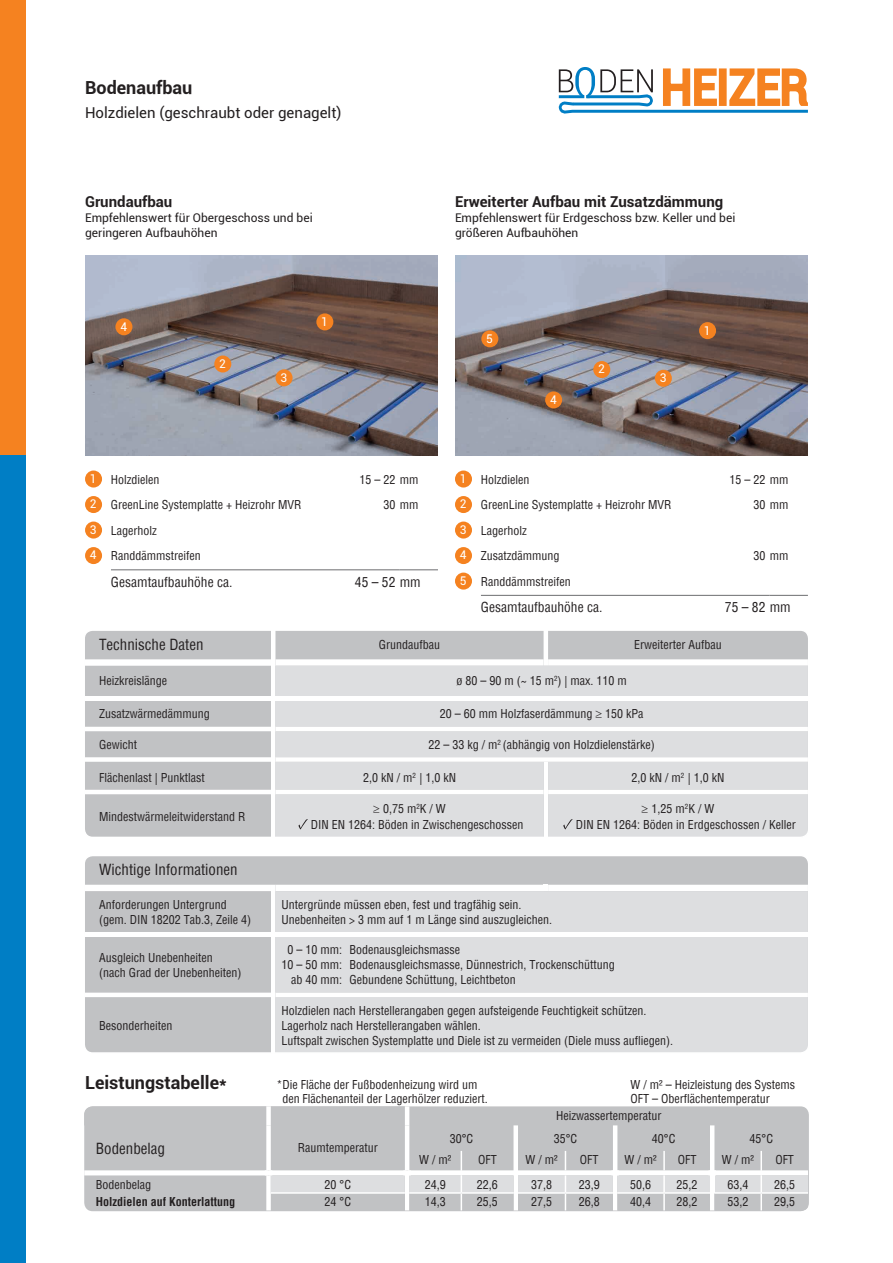
<style>
.page{position:relative;width:893px;height:1263px;background:#fff}
.page>*{position:absolute;margin:0;border:0;box-sizing:border-box;transform-origin:0 0}
.t1{font:700 18px "Roboto";color:#231f20}
.t2{font:condensed 15px "Helvetica";color:#231f20}
.t3{font:700 15px "Roboto";color:#231f20}
.t4{font:15px "Roboto";color:#231f20}
.t5{font:condensed 13.5px "Helvetica";color:#231f20}
.t6{font:condensed 12px/15px "Helvetica";color:#231f20}
.t7{font:12px/15px "Roboto";color:#231f20}
.t8{font:700 condensed 12px "Helvetica";color:#231f20}
.t9{font:12px "Roboto";color:#fff}
.s1{font-family:"Roboto";font-stretch:normal;color:#fff}
</style>
<div class="page">
<img style="left:85px;top:255px;width:353px;height:200px">
<div style="left:316px;top:313px;width:17px;height:17px;background:#f58220;border-radius:50%"></div>
<div style="left:214px;top:355px;width:17px;height:17px;background:#f58220;border-radius:50%"></div>
<img style="left:455px;top:255px;width:353px;height:200px">
<div style="left:699px;top:322px;width:17px;height:17px;background:#f58220;border-radius:50%"></div>
<div style="left:276px;top:369px;width:17px;height:17px;background:#f58220;border-radius:50%"></div>
<div style="left:593px;top:361px;width:17px;height:17px;background:#f58220;border-radius:50%"></div>
<div style="left:115px;top:318px;width:17px;height:17px;background:#f58220;border-radius:50%"></div>
<div style="left:655px;top:370px;width:17px;height:17px;background:#f58220;border-radius:50%"></div>
<div style="left:481px;top:330px;width:17px;height:17px;background:#f58220;border-radius:50%"></div>
<div style="left:545px;top:391px;width:17px;height:17px;background:#f58220;border-radius:50%"></div>
<div style="left:0;top:455px;width:26px;height:808px;background:#007ec5"></div>
<div style="left:0;top:0;width:26px;height:455px;background:#f58220"></div>
<svg style="left:558px;top:67px;width:250px;height:46px"></svg>
<hr style="left:111px;top:569px;width:243px;height:1px;background:#6c6d70">
<hr style="left:354px;top:569px;width:46px;height:1px;background:#6c6d70">
<hr style="left:400px;top:569px;width:38px;height:1px;background:#6c6d70">
<div style="left:85px;top:470px;width:17px;height:17px;background:#f58220;border-radius:50%"></div>
<div style="left:85px;top:496px;width:17px;height:17px;background:#f58220;border-radius:50%"></div>
<div style="left:85px;top:521px;width:17px;height:18px;background:#f58220;border-radius:50%"></div>
<div style="left:85px;top:547px;width:17px;height:17px;background:#f58220;border-radius:50%"></div>
<hr style="left:481px;top:595px;width:230px;height:1px;background:#6c6d70">
<hr style="left:711px;top:595px;width:59px;height:1px;background:#6c6d70">
<hr style="left:770px;top:595px;width:38px;height:1px;background:#6c6d70">
<div style="left:455px;top:470px;width:17px;height:17px;background:#f58220;border-radius:50%"></div>
<div style="left:455px;top:496px;width:17px;height:17px;background:#f58220;border-radius:50%"></div>
<div style="left:455px;top:521px;width:17px;height:18px;background:#f58220;border-radius:50%"></div>
<div style="left:455px;top:547px;width:17px;height:17px;background:#f58220;border-radius:50%"></div>
<div style="left:455px;top:573px;width:17px;height:17px;background:#f58220;border-radius:50%"></div>
<svg style="left:86px;top:632px;width:720px;height:203px;background:#d6d7d9"></svg>
<div style="left:83px;top:629px;width:726px;height:209px;border:2px solid #fff;border-radius:9px"></div>
<div style="left:84px;top:855px;width:725px;height:198px;background:#c1c2c4;border-radius:9px"></div>
<svg style="left:86px;top:885px;width:720px;height:166px"></svg>
<div style="left:83px;top:855px;width:726px;height:199px;border:2px solid #fff;border-radius:9px"></div>
<svg style="left:84px;top:1106px;width:181px;height:104px;background:#c4c5c7"></svg>
<svg style="left:265px;top:1106px;width:543px;height:104px;background:#cbccce"></svg>
<h1 class="t1" style="left:85px;top:75px;width:109px">Bodenaufbau</h1>
<p class="t4" style="left:85px;top:102px;width:258px">Holzdielen (geschraubt oder genagelt)</p>
<p class="t3" style="left:85px;top:191px;width:89px">Grundaufbau</p>
<p class="t7" style="left:85px;top:210px;width:229px">Empfehlenswert für Obergeschoss und bei geringeren Aufbauhöhen</p>
<p class="t3" style="left:455px;top:191px;width:270px">Erweiterter Aufbau mit Zusatzdämmung</p>
<p class="t7" style="left:455px;top:210px;width:282px">Empfehlenswert für Erdgeschoss bzw. Keller und bei größeren Aufbauhöhen</p>
<p class="t9" style="left:120px;top:318px;width:8px">4</p>
<p class="t9" style="left:321px;top:313px;width:8px">1</p>
<p class="t9" style="left:486px;top:330px;width:8px">5</p>
<p class="t9" style="left:704px;top:322px;width:8px">1</p>
<p class="t9" style="left:219px;top:355px;width:8px">2</p>
<p class="t9" style="left:280px;top:369px;width:8px">3</p>
<p class="t9" style="left:598px;top:361px;width:8px">2</p>
<p class="t9" style="left:660px;top:369px;width:8px">3</p>
<p class="t9" style="left:550px;top:391px;width:8px">4</p>
<p class="t6" style="left:90px;top:472px;width:71px"><span class="s1">1</span> Holzdielen</p>
<p class="t6" style="left:359px;top:472px;width:60px">15 – 22 mm</p>
<p class="t6" style="left:90px;top:497px;width:213px"><span class="s1">2</span> GreenLine Systemplatte + Heizrohr MVR</p>
<p class="t6" style="left:383px;top:497px;width:36px">30 mm</p>
<p class="t6" style="left:90px;top:518px;width:113px;line-height:25.3px"><span class="s1">3</span> Lagerholz<br><span class="s1">4</span> Randdämmstreifen</p>
<p class="t5" style="left:111px;top:573px;width:123px">Gesamtaufbauhöhe ca.</p>
<p class="t5" style="left:355px;top:573px;width:67px">45 – 52 mm</p>
<p class="t6" style="left:460px;top:472px;width:71px"><span class="s1">1</span> Holzdielen</p>
<p class="t6" style="left:729px;top:472px;width:60px">15 – 22 mm</p>
<p class="t6" style="left:460px;top:497px;width:213px"><span class="s1">2</span> GreenLine Systemplatte + Heizrohr MVR</p>
<p class="t6" style="left:753px;top:497px;width:36px">30 mm</p>
<p class="t6" style="left:460px;top:518px;width:101px;line-height:25.5px"><span class="s1">3</span> Lagerholz<br><span class="s1">4</span> Zusatzdämmung</p>
<p class="t6" style="left:753px;top:548px;width:36px">30 mm</p>
<p class="t6" style="left:460px;top:574px;width:113px"><span class="s1">5</span> Randdämmstreifen</p>
<p class="t5" style="left:481px;top:598px;width:123px">Gesamtaufbauhöhe ca.</p>
<p class="t5" style="left:725px;top:598px;width:67px">75 – 82 mm</p>
<p class="t2" style="left:99px;top:635px;width:106px">Technische Daten</p>
<p class="t6" style="left:379px;top:637px;width:63px">Grundaufbau</p>
<p class="t6" style="left:634px;top:637px;width:89px">Erweiterter Aufbau</p>
<p class="t6" style="left:99px;top:673px;width:69px">Heizkreislänge</p>
<p class="t6" style="left:456px;top:673px;width:172px">ø 80 – 90 m (~ 15 m<sup>2</sup>) | max. 110 m</p>
<p class="t6" style="left:99px;top:706px;width:112px">Zusatzwärmedämmung</p>
<p class="t6" style="left:440px;top:706px;width:205px">20 – 60 mm Holzfaserdämmung ≥ 150 kPa</p>
<p class="t6" style="left:99px;top:737px;width:39px">Gewicht</p>
<p class="t6" style="left:429px;top:737px;width:228px">22 – 33 kg / m<sup>2</sup> (abhängig von Holzdielenstärke)</p>
<p class="t6" style="left:99px;top:769px;width:107px">Flächenlast | Punktlast</p>
<p class="t6" style="left:363px;top:769px;width:94px">2,0 kN / m<sup>2</sup> | 1,0 kN</p>
<p class="t6" style="left:631px;top:769px;width:94px">2,0 kN / m<sup>2</sup> | 1,0 kN</p>
<p class="t6" style="left:99px;top:808px;width:148px">Mindestwärmeleitwiderstand R</p>
<p class="t6" style="left:311px;top:800px;width:214px;line-height:16.5px;text-indent:62px">≥ 0,75 m<sup>2</sup>K / W<br>DIN EN 1264: Böden in Zwischengeschossen</p>
<p class="t6" style="left:576px;top:800px;width:221px;line-height:16.5px;text-indent:66px">≥ 1,25 m<sup>2</sup>K / W<br>DIN EN 1264: Böden in Erdgeschossen / Keller</p>
<p class="t2" style="left:99px;top:860px;width:140px">Wichtige Informationen</p>
<p class="t6" style="left:99px;top:896px;width:153px">Anforderungen Untergrund (gem. DIN 18202 Tab.3, Zeile 4)</p>
<p class="t6" style="left:281px;top:896px;width:272px">Untergründe müssen eben, fest und tragfähig sein.<br>Unebenheiten &gt; 3 mm auf 1 m Länge sind auszugleichen.</p>
<p class="t6" style="left:99px;top:949px;width:144px">Ausgleich Unebenheiten (nach Grad der Unebenheiten)</p>
<p class="t6" style="left:287px;top:942px;width:174px">0 – 10 mm: Bodenausgleichsmasse</p>
<p class="t6" style="left:281px;top:957px;width:335px">10 – 50 mm: Bodenausgleichsmasse, Dünnestrich, Trockenschüttung</p>
<p class="t6" style="left:291px;top:972px;width:226px">ab 40 mm: Gebundene Schüttung, Leichtbeton</p>
<p class="t6" style="left:99px;top:1017px;width:75px">Besonderheiten</p>
<p class="t6" style="left:281px;top:1002px;width:393px">Holzdielen nach Herstellerangaben gegen aufsteigende Feuchtigkeit schützen.<br>Lagerholz nach Herstellerangaben wählen.<br>Luftspalt zwischen Systemplatte und Diele ist zu vermeiden (Diele muss aufliegen).</p>
<h1 class="t1" style="left:85px;top:1070px;width:143px">Leistungstabelle*</h1>
<p class="t6" style="left:630px;top:1078px;width:166px;line-height:13.5px">W / m² – Heizleistung des Systems<br>OFT – Oberflächentemperatur</p>
<p class="t6" style="left:282px;top:1078px;width:207px;line-height:13.5px;text-indent:-6px">*Die Fläche der Fußbodenheizung wird um den Flächenanteil der Lagerhölzer reduziert.</p>
<p class="t2" style="left:96px;top:1138px;width:71px">Bodenbelag</p>
<p class="t6" style="left:298px;top:1140px;width:81px">Raumtemperatur</p>
<p class="t6" style="left:556px;top:1108px;width:107px">Heizwassertemperatur</p>
<p class="t6" style="left:450px;top:1130px;width:25px">30°C</p>
<p class="t6" style="left:554px;top:1130px;width:25px">35°C</p>
<p class="t6" style="left:652px;top:1130px;width:25px">40°C</p>
<p class="t6" style="left:749px;top:1130px;width:25px">45°C</p>
<p class="t6" style="left:419px;top:1152px;width:34px">W / m²</p>
<p class="t6" style="left:478px;top:1152px;width:20px">OFT</p>
<p class="t6" style="left:526px;top:1152px;width:34px">W / m²</p>
<p class="t6" style="left:580px;top:1152px;width:20px">OFT</p>
<p class="t6" style="left:625px;top:1152px;width:34px">W / m²</p>
<p class="t6" style="left:678px;top:1152px;width:20px">OFT</p>
<p class="t6" style="left:722px;top:1152px;width:34px">W / m²</p>
<p class="t6" style="left:775px;top:1152px;width:20px">OFT</p>
<p class="t6" style="left:96px;top:1177px;width:57px">Bodenbelag</p>
<p class="t8" style="left:96px;top:1193px;width:141px">Holzdielen auf Konterlattung</p>
<p class="t6" style="left:325px;top:1176px;width:28px">20 °C</p>
<p class="t6" style="left:425px;top:1176px;width:22px">24,9</p>
<p class="t6" style="left:477px;top:1176px;width:22px">22,6</p>
<p class="t6" style="left:531px;top:1176px;width:22px">37,8</p>
<p class="t6" style="left:579px;top:1176px;width:22px">23,9</p>
<p class="t6" style="left:630px;top:1176px;width:22px">50,6</p>
<p class="t6" style="left:676px;top:1176px;width:22px">25,2</p>
<p class="t6" style="left:727px;top:1176px;width:22px">63,4</p>
<p class="t6" style="left:774px;top:1176px;width:22px">26,5</p>
<p class="t6" style="left:325px;top:1194px;width:28px">24 °C</p>
<p class="t6" style="left:425px;top:1194px;width:22px">14,3</p>
<p class="t6" style="left:477px;top:1194px;width:22px">25,5</p>
<p class="t6" style="left:531px;top:1194px;width:22px">27,5</p>
<p class="t6" style="left:579px;top:1194px;width:22px">26,8</p>
<p class="t6" style="left:630px;top:1194px;width:22px">40,4</p>
<p class="t6" style="left:676px;top:1194px;width:22px">28,2</p>
<p class="t6" style="left:727px;top:1194px;width:22px">53,2</p>
<p class="t6" style="left:774px;top:1194px;width:22px">29,5</p>
</div>
